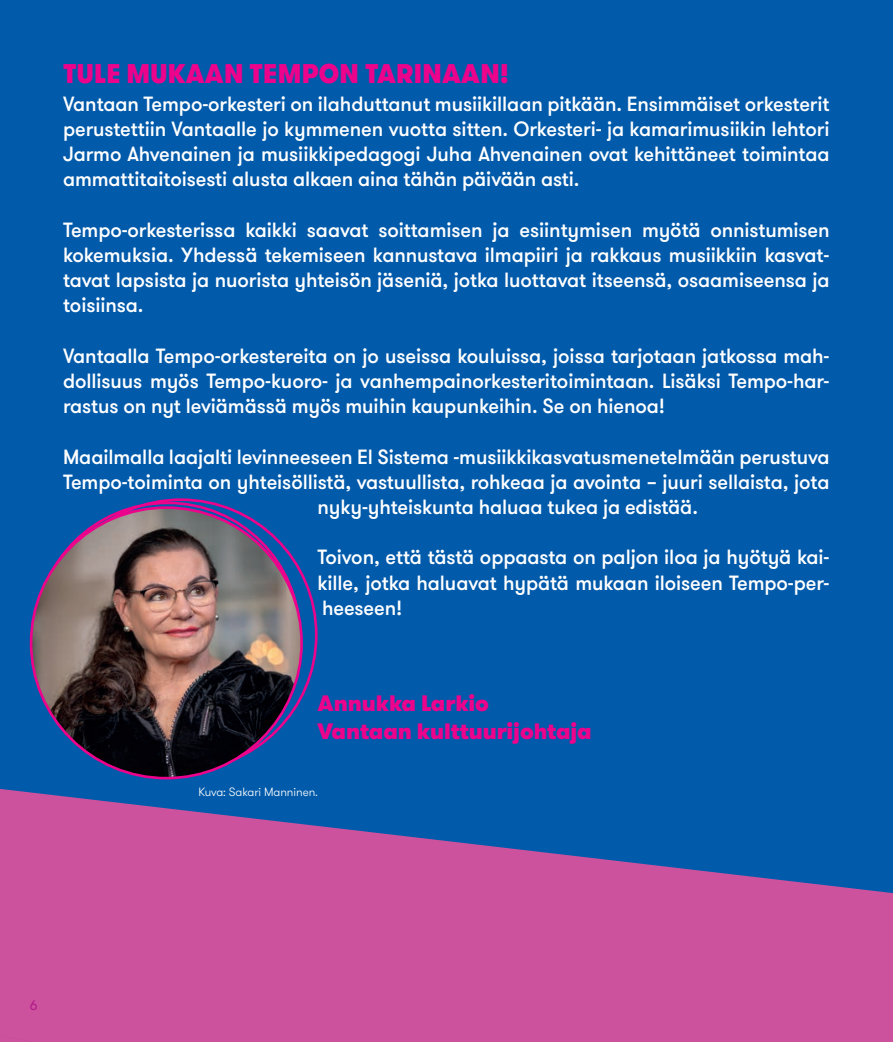
<style>
.page{position:relative;width:893px;height:1042px;background:#015aaa}
.page>*{position:absolute;margin:0;border:0;box-sizing:border-box;transform-origin:0 0}
.t1{font:900 26.95px "GT Walsheim";letter-spacing:.01em;color:#ed028c;scale:.93 1}
.t2{font:900 22.22px/27.3px "GT Walsheim";letter-spacing:-.005em;color:#ed028c}
.t3{font:500 20.65px/25.2px "GT Walsheim";letter-spacing:-.005em;color:#fff;text-align:justify}
.t4{font:14px "GT Walsheim";color:#b11c89}
.t5{font:300 12.08px "GT Walsheim";letter-spacing:-.005em;color:#fff}
</style>
<div class="page">
<img style="left:31px;top:508px;width:271px;height:270px;border-radius:135px">
<svg style="left:0;top:789px;width:893px;height:253px;fill:#cd529e"></svg>
<svg style="left:0;top:1030px;width:112px;height:12px"></svg>
<h1 class="t1" style="left:63px;top:55px;width:481px">TULE MUKAAN TEMPON TARINAAN!</h1>
<p class="t3" style="left:63px;top:91px;width:768px">Vantaan Tempo-orkesteri on ilahduttanut musiikillaan pitkään. Ensimmäiset orkesterit perustettiin Vantaalle jo kymmenen vuotta sitten. Orkesteri- ja kamarimusiikin lehtori Jarmo Ahvenainen ja musiikkipedagogi Juha Ahvenainen ovat kehittäneet toimintaa ammattitaitoisesti alusta alkaen aina tähän päivään asti.</p>
<p class="t3" style="left:63px;top:217px;width:768px">Tempo-orkesterissa kaikki saavat soittamisen ja esiintymisen myötä onnistumisen kokemuksia. Yhdessä tekemiseen kannustava ilmapiiri ja rakkaus musiikkiin kasvat&shy;tavat lapsista ja nuorista yhteisön jäseniä, jotka luottavat itseensä, osaamiseensa ja toisiinsa.</p>
<p class="t3" style="left:63px;top:343px;width:768px">Vantaalla Tempo-orkestereita on jo useissa kouluissa, joissa tarjotaan jatkossa mah&shy;dollisuus myös Tempo-kuoro- ja vanhempainorkesteritoimintaan. Lisäksi Tempo-har&shy;rastus on nyt leviämässä myös muihin kaupunkeihin. Se on hienoa!</p>
<p class="t3" style="left:63px;top:444px;width:768px">Maailmalla laajalti levinneeseen El Sistema -musiikkikasvatusmenetelmään perustuva</p>
<p class="t3" style="left:63px;top:469px;width:768px">Tempo-toiminta on yhteisöllistä, vastuullista, rohkeaa ja avointa – juuri sellaista, jota</p>
<p class="t3" style="left:318px;top:495px;width:382px">nyky-yhteiskunta haluaa tukea ja edistää.</p>
<p class="t3" style="left:318px;top:545px;width:513px">Toivon, että tästä oppaasta on paljon iloa ja hyötyä kai&shy;kille, jotka haluavat hypätä mukaan iloiseen Tempo-per&shy;heeseen!</p>
<p class="t2" style="left:318px;top:690px;width:276px">Annukka Larkio<br>Vantaan kulttuurijohtaja</p>
<p class="t5" style="left:198px;top:784px;width:121px">Kuva: Sakari Manninen.</p>
<p class="t4" style="left:30px;top:996px;width:9px">6</p>
</div>
